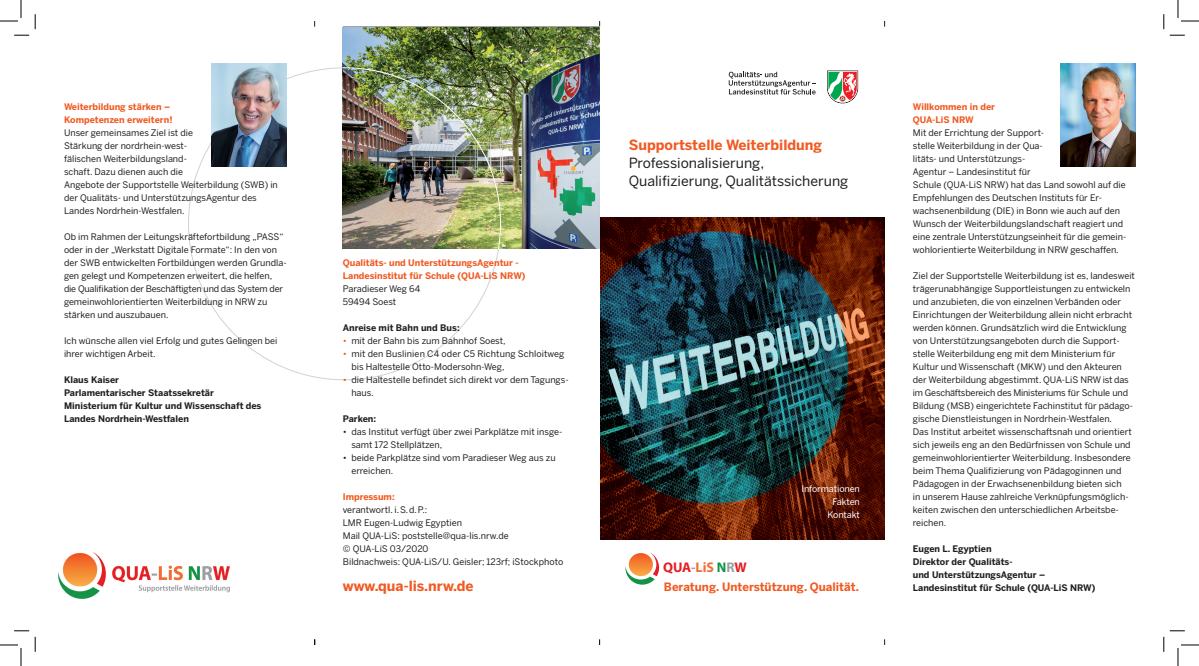
<style>
.page{position:relative;width:1199px;height:666px;background:#fff}
.page>*{position:absolute;margin:0;border:0;box-sizing:border-box;transform-origin:0 0}
.t1{font:14px/18.3px "Benton Sans";color:#231f20}
.t2{font:700 14px "Benton Sans";color:#f15921}
.t3{font:700 14px "Myriad Pro";color:#e61e25}
.t4{font:700 14px "Myriad Pro";color:#f26d35}
.t5{font:700 11.5px "Benton Sans";color:#f15921}
.t6{font:9px/13px "Benton Sans";color:#231f20}
.t7{font:700 9px/13px "Benton Sans";color:#231f20}
.t8{font:700 9px/13px "Benton Sans";color:#f15921}
.t9{font:9px/13px "Benton Sans";letter-spacing:-.01em;color:#fff;text-align:right}
.s1{color:#f15921}
.s2{color:#129346}
.s3{color:#9d9fa2}
</style>
<div class="page">
<img style="left:599px;top:217px;width:285px;height:322px">
<img style="left:599px;top:231px;width:249px;height:272px">
<svg style="left:827px;top:70px;width:31px;height:33px"></svg>
<svg style="left:728px;top:72px;width:87px;height:22px"></svg>
<svg style="left:625px;top:552px;width:34px;height:32px"></svg>
<img style="left:629px;top:553px;width:24px;height:23px">
<img style="left:343px;top:27px;width:256px;height:222px">
<img style="left:343px;top:67px;width:158px;height:182px">
<img style="left:59px;top:552px;width:170px;height:46px">
<img style="left:211px;top:63px;width:75px;height:104px">
<img style="left:1060px;top:63px;width:75px;height:104px">
<svg style="left:14px;top:35px;width:15px;height:1px"></svg>
<svg style="left:1169px;top:35px;width:15px;height:1px"></svg>
<svg style="left:14px;top:630px;width:15px;height:1px"></svg>
<svg style="left:35px;top:14px;width:1px;height:15px"></svg>
<svg style="left:35px;top:636px;width:1px;height:15px"></svg>
<svg style="left:1163px;top:14px;width:1px;height:15px"></svg>
<svg style="left:0;top:0;width:22px;height:22px"></svg>
<svg style="left:0;top:644px;width:22px;height:22px"></svg>
<svg style="left:1177px;top:0;width:22px;height:22px"></svg>
<svg style="left:1163px;top:630px;width:36px;height:36px"></svg>
<p class="t8" style="left:64px;top:101px;width:110px">Weiterbildung stärken –<br>Kompetenzen erweitern!</p>
<p class="t6" style="left:64px;top:127px;width:215px">Unser gemeinsames Ziel ist die<br>Stärkung der nordrhein-west-<br>fälischen Weiterbildungsland-<br>schaft. Dazu dienen auch die<br>Angebote der Supportstelle Weiterbildung (SWB) in der Qualitäts- und UnterstützungsAgentur des Landes Nordrhein-Westfalen.</p>
<p class="t6" style="left:64px;top:231px;width:224px">Ob im Rahmen der Leitungskräftefortbildung „PASS“ oder in der „Werkstatt Digitale Formate“: In den von der SWB entwickelten Fortbildungen werden Grundla&shy;gen gelegt und Kompetenzen erweitert, die helfen, die Qualifikation der Beschäftigten und das System der gemeinwohlorientierten Weiterbildung in NRW zu stärken und auszubauen.</p>
<p class="t6" style="left:64px;top:335px;width:215px">Ich wünsche allen viel Erfolg und gutes Gelingen bei ihrer wichtigen Arbeit.</p>
<p class="t7" style="left:64px;top:374px;width:199px">Klaus Kaiser<br>Parlamentarischer Staatssekretär<br>Ministerium für Kultur und Wissenschaft des<br>Landes Nordrhein-Westfalen</p>
<p class="t8" style="left:343px;top:257px;width:184px">Qualitäts- und UnterstützungsAgentur -<br>Landesinstitut für Schule (QUA-LiS NRW)</p>
<p class="t6" style="left:343px;top:283px;width:79px">Paradieser Weg 64<br>59494 Soest</p>
<p class="t7" style="left:343px;top:322px;width:118px">Anreise mit Bahn und Bus:</p>
<p class="t6" style="left:343px;top:335px;width:164px"><span class="s1">•</span> mit der Bahn bis zum Bahnhof Soest,</p>
<p class="t6" style="left:351px;top:348px;width:215px;text-indent:-9px"><span class="s1">•</span> mit den Buslinien C4 oder C5 Richtung Schloitweg bis Haltestelle Otto-Modersohn-Weg,</p>
<p class="t6" style="left:351px;top:374px;width:219px;text-indent:-9px"><span class="s1">•</span> die Haltestelle befindet sich direkt vor dem Tagungs&shy;haus.</p>
<p class="t7" style="left:343px;top:413px;width:35px">Parken:</p>
<p class="t6" style="left:351px;top:426px;width:212px;text-indent:-9px">• das Institut verfügt über zwei Parkplätze mit insge&shy;samt 172 Stellplätzen,</p>
<p class="t6" style="left:351px;top:452px;width:206px;text-indent:-9px">• beide Parkplätze sind vom Paradieser Weg aus zu erreichen.</p>
<p class="t8" style="left:343px;top:491px;width:53px">Impressum:</p>
<p class="t6" style="left:343px;top:504px;width:222px">verantwortl. i.S.d.P.:<br>LMR Eugen-Ludwig Egyptien<br>Mail QUA-LiS: poststelle@qua-lis.nrw.de<br>© QUA-LiS 03/2020<br>Bildnachweis: QUA-LiS/U. Geisler; 123rf; iStockphoto</p>
<h1 class="t2" style="left:343px;top:577px;width:132px">www.qua-lis.nrw.de</h1>
<h1 class="t2" style="left:629px;top:137px;width:195px">Supportstelle Weiterbildung</h1>
<h1 class="t1" style="left:629px;top:154px;width:221px">Professionalisierung,<br>Qualifizierung, Qualitätssicherung</h1>
<p class="t9" style="left:801px;top:483px;width:60px">Informationen<br>Fakten<br>Kontakt</p>
<h1 class="t4" style="left:695px;top:557px;width:32px">LiS <span class="s2">N</span></h1>
<p class="t5" style="left:664px;top:580px;width:197px">Beratung. Unterstützung. Qualität.</p>
<h1 class="t3" style="left:663px;top:557px;width:85px">QUA<span class="s3">- R</span>W</h1>
<p class="t8" style="left:912px;top:101px;width:84px">Willkommen in der<br>QUA-LiS NRW</p>
<p class="t6" style="left:912px;top:127px;width:215px">Mit der Errichtung der Support-<br>stelle Weiterbildung in der Qua-<br>litäts- und Unterstützungs-<br>Agentur – Landesinstitut für<br>Schule (QUA-LiS NRW) hat das Land sowohl auf die Empfehlungen des Deutschen Instituts für Er&shy;wachsenenbildung (DIE) in Bonn wie auch auf den Wunsch der Weiterbildungslandschaft reagiert und eine zentrale Unterstützungseinheit für die gemein&shy;wohlorientierte Weiterbildung in NRW geschaffen.</p>
<p class="t6" style="left:912px;top:270px;width:224px">Ziel der Supportstelle Weiterbildung ist es, landesweit trägerunabhängige Supportleistungen zu entwickeln und anzubieten, die von einzelnen Verbänden oder Einrichtungen der Weiterbildung allein nicht erbracht werden können. Grundsätzlich wird die Entwicklung von Unterstützungsangeboten durch die Support&shy;stelle Weiterbildung eng mit dem Ministerium für Kultur und Wissenschaft (MKW) und den Akteuren der Weiterbildung abgestimmt. QUA-LiS NRW ist das im Geschäftsbereich des Ministeriums für Schule und Bildung (MSB) eingerichtete Fachinstitut für pädago&shy;gische Dienstleistungen in Nordrhein-Westfalen.<br>Das Institut arbeitet wissenschaftsnah und orientiert sich jeweils eng an den Bedürfnissen von Schule und gemeinwohlorientierter Weiterbildung. Insbesondere beim Thema Qualifizierung von Pädagoginnen und Pädagogen in der Erwachsenenbildung bieten sich<br>in unserem Hause zahlreiche Verknüpfungsmöglich&shy;keiten zwischen den unterschiedlichen Arbeitsbe&shy;reichen.</p>
<p class="t7" style="left:912px;top:542px;width:184px">Eugen L. Egyptien<br>Direktor der Qualitäts-<br>und UnterstützungsAgentur –<br>Landesinstitut für Schule (QUA-LiS NRW)</p>
</div>
